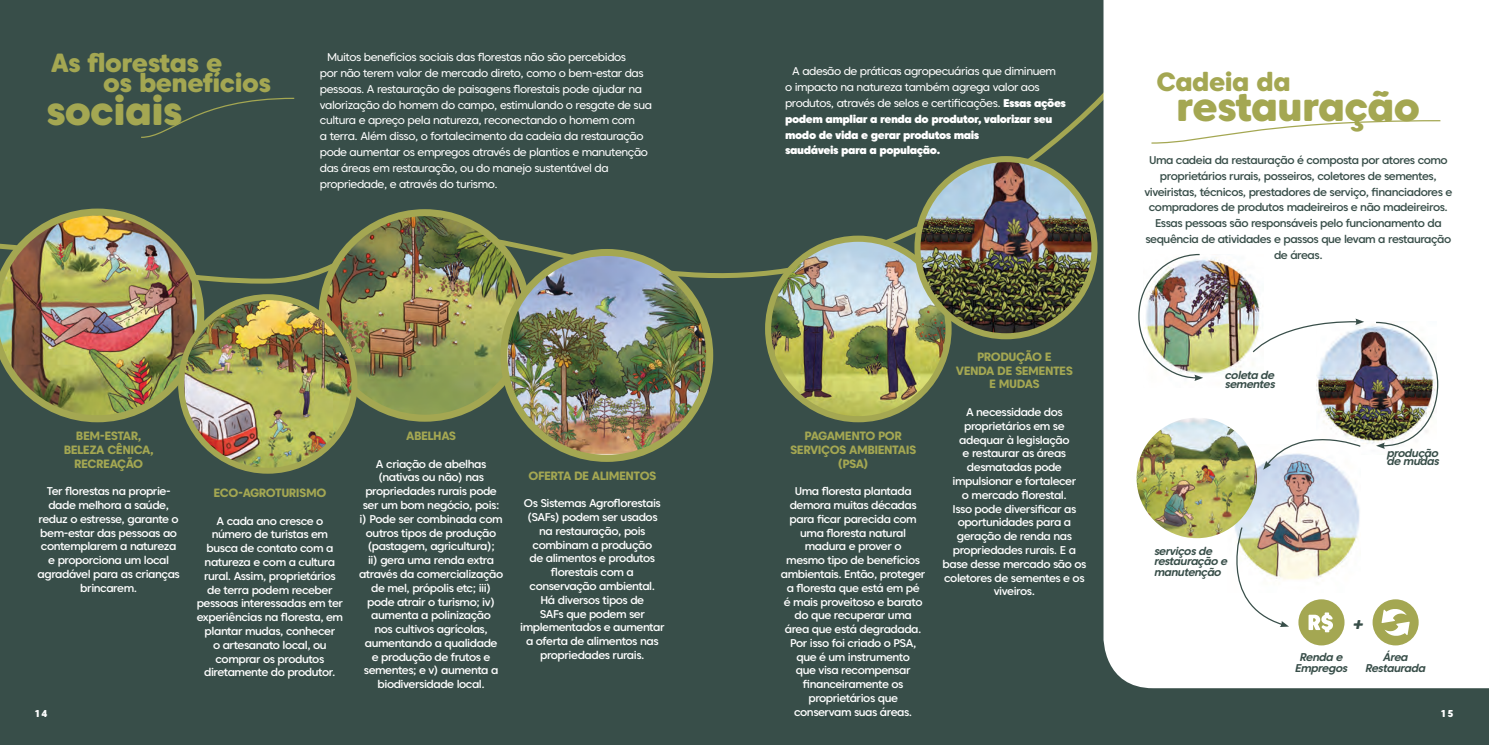
<style>
.page{position:relative;width:1489px;height:745px;background:#fff}
.page>*{position:absolute;margin:0;border:0;box-sizing:border-box;transform-origin:0 0}
.t1{font:800 40.88px "Caros Soft";letter-spacing:-.02em;color:#a4a752}
.t2{font:800 26.25px/20.2px "Caros Soft";letter-spacing:-.02em;color:#a4a752}
.t3{font:italic 700 19.5px "Caros Soft";color:#384e49}
.t4{font:800 12px/13.8px "Caros Soft";letter-spacing:-.04em;color:#a4a752;text-align:center}
.t5{font:500 11.25px/13.8px "Caros Soft";letter-spacing:-.04em;color:#fff;text-align:center}
.t6{font:11.25px/15.8px "Caros Soft";letter-spacing:-.04em;color:#fff}
.t7{font:500 11.25px/15.8px "Caros Soft";letter-spacing:-.04em;color:#384e49;text-align:center}
.t8{font:italic 700 11.25px/10.8px "Caros Soft";letter-spacing:-.04em;color:#384e49}
.t9{font:800 10px "Caros Soft";color:#fff}
.s1{font-weight:900}
</style>
<div class="page">
<div style="left:0;top:0;width:1488px;height:744px;background:#384e49"></div>
<svg style="left:204px;top:93px;width:899px;height:212px"></svg>
<svg style="left:141px;top:97px;width:154px;height:41px"></svg>
<img style="left:0;top:208px;width:204px;height:214px">
<img style="left:322px;top:212px;width:205px;height:206px;border-radius:103px">
<div style="left:318px;top:209px;width:213px;height:212px;border:7px solid #a4a752;border-radius:50%"></div>
<img style="left:768px;top:238px;width:180px;height:181px;border-radius:90px">
<div style="left:765px;top:235px;width:186px;height:187px;border:6px solid #a4a752;border-radius:50%"></div>
<img style="left:181px;top:297px;width:173px;height:173px;border-radius:87px">
<div style="left:178px;top:294px;width:179px;height:179px;border:6px solid #a4a752;border-radius:50%"></div>
<img style="left:504px;top:252px;width:205px;height:206px;border-radius:103px">
<div style="left:500px;top:249px;width:213px;height:212px;border:7px solid #a4a752;border-radius:50%"></div>
<img style="left:917px;top:159px;width:177px;height:177px;border-radius:88px">
<div style="left:914px;top:156px;width:183px;height:183px;border:6px solid #a4a752;border-radius:50%"></div>
<div style="left:1103px;top:0;width:385px;height:687px;background:#fff"></div>
<svg style="left:1150px;top:119px;width:291px;height:25px;background:#fafaf6"></svg>
<img style="left:1143px;top:254px;width:120px;height:133px">
<img style="left:1315px;top:321px;width:120px;height:133px">
<img style="left:1233px;top:444px;width:127px;height:148px">
<img style="left:1137px;top:253px;width:66px;height:128px">
<img style="left:1374px;top:321px;width:64px;height:127px">
<svg style="left:1251px;top:318px;width:112px;height:35px;background:#eaeeef"></svg>
<svg style="left:1263px;top:422px;width:98px;height:47px;background:#e1e5e6"></svg>
<svg style="left:1215px;top:526px;width:73px;height:100px;background:#e6e6db"></svg>
<div style="left:1298px;top:599px;width:46px;height:46px;background:#a4a752;border-radius:50%"></div>
<div style="left:1372px;top:599px;width:46px;height:46px;background:#a4a752;border-radius:50%"></div>
<svg style="left:1308px;top:612px;width:24px;height:20px"></svg>
<svg style="left:1381px;top:609px;width:28px;height:26px"></svg>
<img style="left:1136px;top:417px;width:120px;height:121px;border-radius:60px">
<h2 class="t2" style="left:103px;top:52px;width:169px;text-indent:-52px">As florestas e<br>os benefícios</h2>
<h1 class="t1" style="left:46px;top:84px;width:138px">sociais</h1>
<p class="t6" style="left:320px;top:49px;width:333px;text-indent:7px">Muitos benefícios sociais das florestas não são percebidos<br>por não terem valor de mercado direto, como o bem-estar das pessoas. A restauração de paisagens florestais pode ajudar na valorização do homem do campo, estimulando o resgate de sua cultura e apreço pela natureza, reconectando o homem com<br>a terra. Além disso, o fortalecimento da cadeia da restauração pode aumentar os empregos através de plantios e manutenção das áreas em restauração, ou do manejo sustentável da propriedade, e através do turismo.</p>
<p class="t6" style="left:785px;top:63px;width:282px;text-indent:7px">A adesão de práticas agropecuárias que diminuem o impacto na natureza também agrega valor aos produtos, através de selos e certificações. <span class="s1">Essas ações podem ampliar a renda do produtor, valorizar seu modo de vida e gerar produtos mais<br>saudáveis para a população.</span></p>
<h2 class="t2" style="left:1156px;top:71px;width:136px">Cadeia da</h2>
<h1 class="t1" style="left:1176px;top:80px;width:245px">restauração</h1>
<p class="t7" style="left:1144px;top:152px;width:309px">Uma cadeia da restauração é composta por atores como proprietários rurais, posseiros, coletores de sementes, viveiristas, técnicos, prestadores de serviço, financiadores e compradores de produtos madeireiros e não madeireiros.<br>Essas pessoas são responsáveis pelo funcionamento da sequência de atividades e passos que levam a restauração de áreas.</p>
<p class="t4" style="left:955px;top:349px;width:118px">PRODUÇÃO E<br>VENDA DE SEMENTES<br>E MUDAS</p>
<p class="t5" style="left:942px;top:405px;width:145px">A necessidade dos proprietários em se adequar à legislação<br>e restaurar as áreas desmatadas pode impulsionar e fortalecer<br>o mercado florestal.<br>Isso pode diversificar as oportunidades para a geração de renda nas propriedades rurais. E a base desse mercado são os coletores de sementes e os viveiros.</p>
<p class="t8" style="left:1225px;top:370px;width:52px;line-height:8.2px">coleta de sementes</p>
<p class="t4" style="left:64px;top:428px;width:92px">BEM-ESTAR,<br>BELEZA CÊNICA,<br>RECREAÇÃO</p>
<p class="t5" style="left:38px;top:484px;width:144px">Ter florestas na proprie&shy;dade melhora a saúde, reduz o estresse, garante o bem-estar das pessoas ao contemplarem a natureza e proporciona um local agradável para as crianças brincarem.</p>
<p class="t4" style="left:406px;top:428px;width:52px">ABELHAS</p>
<p class="t5" style="left:359px;top:456px;width:146px">A criação de abelhas (nativas ou não) nas propriedades rurais pode ser um bom negócio, pois: i) Pode ser combinada com outros tipos de produção (pastagem, agricultura);<br>ii) gera uma renda extra através da comercialização de mel, própolis etc; iii) pode atrair o turismo; iv) aumenta a polinização<br>nos cultivos agrícolas, aumentando a qualidade<br>e produção de frutos e sementes; e v) aumenta a biodiversidade local.</p>
<p class="t4" style="left:790px;top:428px;width:128px">PAGAMENTO POR<br>SERVIÇOS AMBIENTAIS (PSA)</p>
<p class="t5" style="left:780px;top:484px;width:146px">Uma floresta plantada demora muitas décadas para ficar parecida com uma floresta natural madura e prover o<br>mesmo tipo de benefícios ambientais. Então, proteger a floresta que está em pé<br>é mais proveitoso e barato do que recuperar uma área que está degradada.<br>Por isso foi criado o PSA, que é um instrumento<br>que visa recompensar financeiramente os proprietários que conservam suas áreas.</p>
<p class="t8" style="left:1386px;top:448px;width:54px;line-height:8.2px">produção de mudas</p>
<p class="t4" style="left:528px;top:468px;width:129px">OFERTA DE ALIMENTOS</p>
<p class="t5" style="left:520px;top:496px;width:146px">Os Sistemas Agroflorestais (SAFs) podem ser usados na restauração, pois combinam a produção<br>de alimentos e produtos florestais com a conservação ambiental.<br>Há diversos tipos de<br>SAFs que podem ser implementados e aumentar a oferta de alimentos nas propriedades rurais.</p>
<p class="t4" style="left:213px;top:485px;width:114px">ECO-AGROTURISMO</p>
<p class="t5" style="left:197px;top:513px;width:148px">A cada ano cresce o número de turistas em busca de contato com a natureza e com a cultura rural. Assim, proprietários de terra podem receber pessoas interessadas em ter experiências na floresta, em plantar mudas, conhecer<br>o artesanato local, ou comprar os produtos diretamente do produtor.</p>
<p class="t8" style="left:1154px;top:544px;width:75px">serviços de restauração e manutenção</p>
<h3 class="t3" style="left:1352px;top:611px;width:13px">+</h3>
<p class="t8" style="left:1365px;top:651px;width:62px;text-align:center">Área<br>Restaurada</p>
<p class="t8" style="left:1294px;top:651px;width:54px;text-align:center">Renda e<br>Empregos</p>
<p class="t9" style="left:35px;top:706px;width:14px">14</p>
<p class="t9" style="left:1440px;top:706px;width:14px">15</p>
</div>
